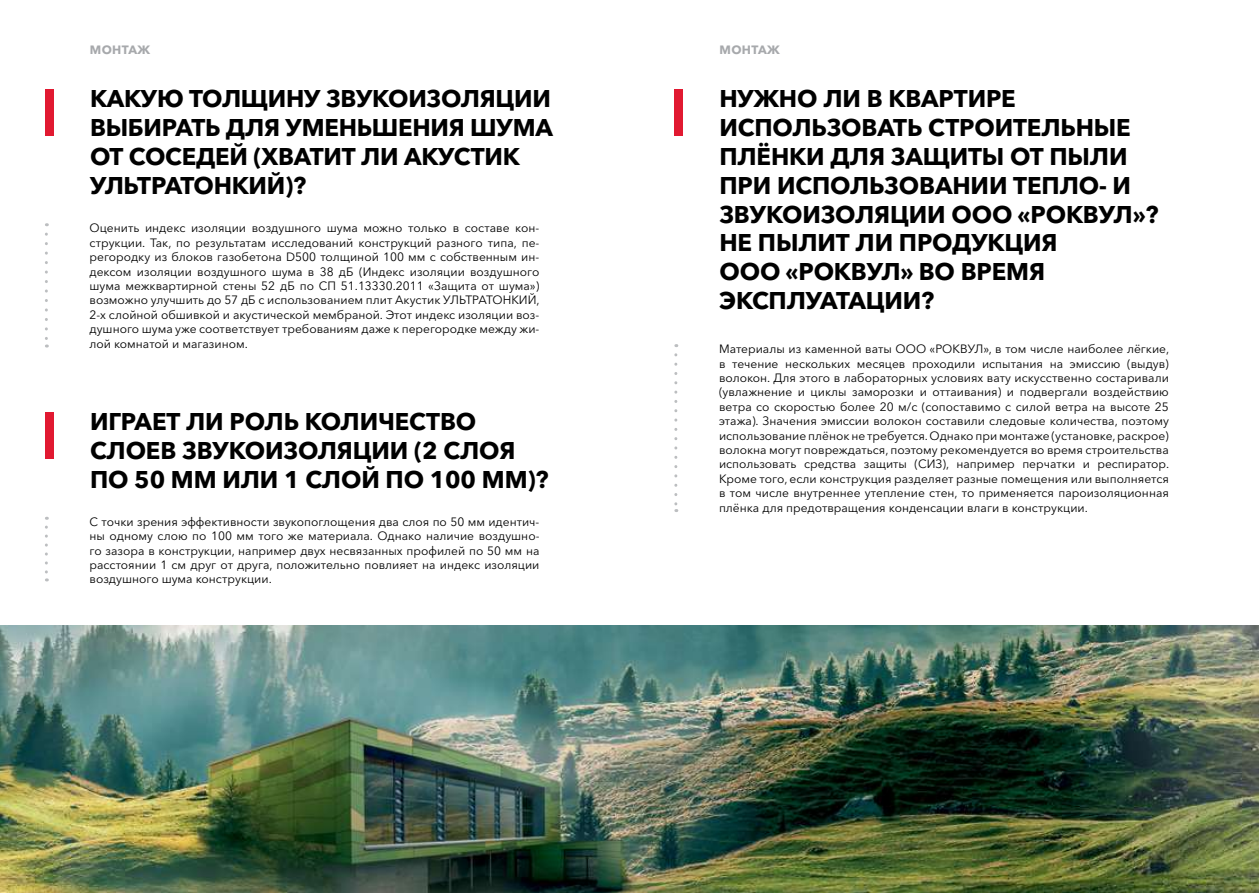
<style>
.page{position:relative;width:1259px;height:893px;background:#fff}
.page>*{position:absolute;margin:0;border:0;box-sizing:border-box;transform-origin:0 0}
.t1{font:700 24px/28.8px "Avenir Next Cyr";letter-spacing:-.005em;color:#000}
.t2{font:12px/14.4px "Avenir Next Cyr";color:#000;text-align:justify}
.t3{font:700 12px "Avenir Next Cyr";letter-spacing:.03em;color:#a7a9ac}
</style>
<div class="page">
<div style="left:45px;top:89px;width:8px;height:47px;background:#e11931"></div>
<div style="left:45px;top:412px;width:8px;height:47px;background:#e11931"></div>
<svg style="left:45px;top:234px;width:3px;height:114px"></svg>
<svg style="left:45px;top:527px;width:3px;height:54px"></svg>
<img style="left:0;top:625px;width:1259px;height:268px">
<div style="left:674px;top:89px;width:8px;height:47px;background:#e11931"></div>
<svg style="left:674px;top:355px;width:3px;height:157px"></svg>
<p class="t3" style="left:90px;top:42px;width:62px">МОНТАЖ</p>
<h1 class="t1" style="left:90px;top:84px;width:464px">КАКУЮ ТОЛЩИНУ ЗВУКОИЗОЛЯЦИИ<br>ВЫБИРАТЬ ДЛЯ УМЕНЬШЕНИЯ ШУМА<br>ОТ СОСЕДЕЙ (ХВАТИТ ЛИ АКУСТИК<br>УЛЬТРАТОНКИЙ)?</h1>
<p class="t2" style="left:90px;top:221px;width:452px">Оценить индекс изоляции воздушного шума можно только в составе кон&shy;струкции. Так, по результатам исследований конструкций разного типа, пе&shy;регородку из блоков газобетона D500 толщиной 100 мм с собственным ин&shy;дексом изоляции воздушного шума в 38 дБ (Индекс изоляции воздушного шума межквартирной стены 52 дБ по СП 51.13330.2011 «Защита от шума») возможно улучшить до 57 дБ с использованием плит Акустик УЛЬТРАТОНКИЙ, 2-х слойной обшивкой и акустической мембраной. Этот индекс изоляции воз&shy;душного шума уже соответствует требованиям даже к перегородке между жи&shy;лой комнатой и магазином.</p>
<h1 class="t1" style="left:90px;top:407px;width:460px">ИГРАЕТ ЛИ РОЛЬ КОЛИЧЕСТВО<br>СЛОЕВ ЗВУКОИЗОЛЯЦИИ (2 СЛОЯ<br>ПО 50 ММ ИЛИ 1 СЛОЙ ПО 100 ММ)?</h1>
<p class="t2" style="left:90px;top:514px;width:451px">С точки зрения эффективности звукопоглощения два слоя по 50 мм идентич&shy;ны одному слою по 100 мм того же материала. Однако наличие воздушно&shy;го зазора в конструкции, например двух несвязанных профилей по 50 мм на расстоянии 1 см друг от друга, положительно повлияет на индекс изоляции воздушного шума конструкции.</p>
<p class="t3" style="left:719px;top:42px;width:62px">МОНТАЖ</p>
<h1 class="t1" style="left:719px;top:84px;width:441px">НУЖНО ЛИ В КВАРТИРЕ<br>ИСПОЛЬЗОВАТЬ СТРОИТЕЛЬНЫЕ<br>ПЛЁНКИ ДЛЯ ЗАЩИТЫ ОТ ПЫЛИ<br>ПРИ ИСПОЛЬЗОВАНИИ ТЕПЛО- И<br>ЗВУКОИЗОЛЯЦИИ ООО «РОКВУЛ»?<br>НЕ ПЫЛИТ ЛИ ПРОДУКЦИЯ<br>ООО «РОКВУЛ» ВО ВРЕМЯ<br>ЭКСПЛУАТАЦИИ?</h1>
<p class="t2" style="left:719px;top:342px;width:452px">Материалы из каменной ваты ООО «РОКВУЛ», в том числе наиболее лёгкие, в течение нескольких месяцев проходили испытания на эмиссию (выдув) волокон. Для этого в лабораторных условиях вату искусственно состаривали (увлажнение и циклы заморозки и оттаивания) и подвергали воздействию ветра со скоростью более 20 м/с (сопоставимо с силой ветра на высоте 25 этажа). Значения эмиссии волокон составили следовые количества, поэтому использование плёнок не требуется. Однако при монтаже (установке, раскрое) волокна могут повреждаться, поэтому рекомендуется во время строительства использовать средства защиты (СИЗ), например перчатки и респиратор.<br>Кроме того, если конструкция разделяет разные помещения или выполняется в том числе внутреннее утепление стен, то применяется пароизоляционная плёнка для предотвращения конденсации влаги в конструкции.</p>
</div>
